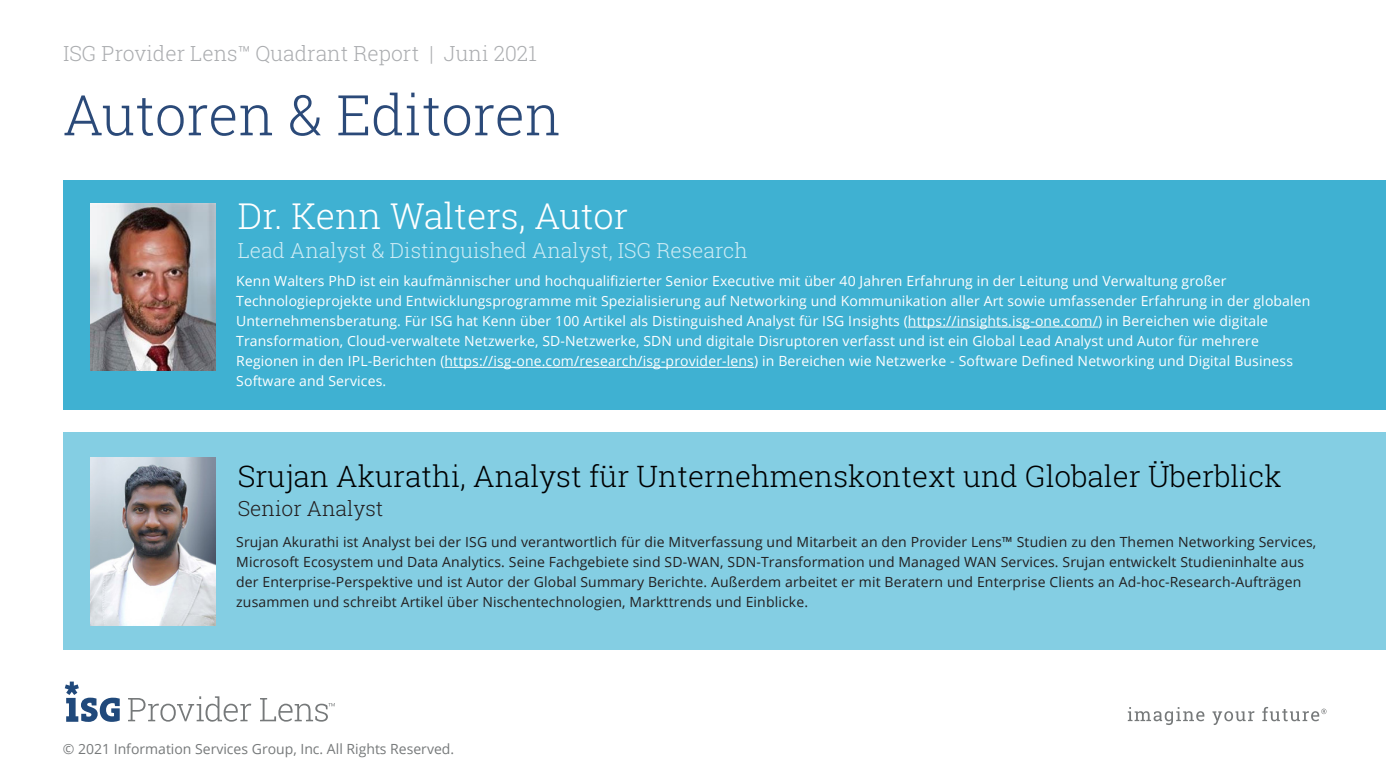
<style>
.page{position:relative;width:1386px;height:780px;background:#fff}
.page>*{position:absolute;margin:0;border:0;box-sizing:border-box;transform-origin:0 0}
.t1{font:300 56px "Roboto Slab";color:#2b4a79}
.t2{font:300 35.88px "Roboto Slab";color:#fff}
.t3{font:300 29.75px "Roboto Slab";color:#000}
.t4{font:300 21px "Roboto Slab";color:#ccebf4}
.t5{font:300 21px "Roboto Slab";color:#abadb0}
.t6{font:300 21px "Roboto Slab";color:#231f20}
._2_Author_Paragraph{font:14px/20.1px "Open Sans";letter-spacing:.01em;color:#fff}
._2_Author_Paragraph-2{font:14px/20.1px "Open Sans";letter-spacing:.01em;color:#231f20}
.Report_Cover_Title{font:14px "Open Sans";color:#76797a}
</style>
<div class="page">
<svg style="left:128px;top:696px;width:123px;height:25px"></svg>
<svg style="left:260px;top:698px;width:75px;height:23px"></svg>
<svg style="left:65px;top:681px;width:55px;height:41px"></svg>
<svg style="left:1128px;top:707px;width:76px;height:18px"></svg>
<svg style="left:1212px;top:711px;width:42px;height:14px"></svg>
<svg style="left:1262px;top:707px;width:64px;height:14px"></svg>
<div style="left:63px;top:180px;width:1323px;height:230px;background:#3fb1d2"></div>
<hr style="left:908px;top:327px;width:190px;height:1px;background:#fff">
<hr style="left:445px;top:367px;width:309px;height:1px;background:#fff">
<img style="left:91px;top:203px;width:125px;height:168px">
<div style="left:63px;top:432px;width:1323px;height:217px;background:#84cee3"></div>
<img style="left:91px;top:458px;width:125px;height:167px">
<p class="t5" style="left:63px;top:39px;width:475px">ISG Provider Lens™ Quadrant Report | Juni 2021</p>
<p class="t1" style="left:63px;top:77px;width:499px">Autoren &amp; Editoren</p>
<p class="t2" style="left:263px;top:191px;width:347px">ouglas Pollei, Author</p>
<p class="t4" style="left:305px;top:235px;width:342px">uthor, Analyst, ISG Provider Lens<sup>TM</sup></p>
<p class="_2_Author_Paragraph" style="left:236px;top:270px;width:1076px">Kenn Walters PhD ist ein kaufmännischer und hochqualifizierter Senior Executive mit über 40 Jahren Erfahrung in der Leitung und Verwaltung großer Technologieprojekte und Entwicklungsprogramme mit Spezialisierung auf Networking und Kommunikation aller Art sowie umfassender Erfahrung in der globalen Unternehmensberatung. Für ISG hat Kenn über 100 Artikel als Distinguished Analyst für ISG Insights (https://insights.isg-one.com/) in Bereichen wie digitale Transformation, Cloud-verwaltete Netzwerke, SD-Netzwerke, SDN und digitale Disruptoren verfasst und ist ein Global Lead Analyst und Autor für mehrere Regionen in den IPL-Berichten (https://isg-one.com/research/isg-provider-lens) in Bereichen wie Netzwerke - Software Defined Networking und Digital Business Software and Services.</p>
<p class="t2" style="left:238px;top:191px;width:392px">Dr. Kenn Walters, Autor</p>
<p class="t4" style="left:238px;top:235px;width:512px">Lead Analyst &amp; Distinguished Analyst, ISG Research</p>
<p class="_2_Author_Paragraph" style="left:236px;top:270px;width:1030px">Douglas Pollei is par of the ISG Provider Le s team with responsibilities for research and technology advisory services. He has previous senior management and vice president experience with a background n alliances, business development, corporate decisions and governance, as well as<br>exp ience managing cross-functional international teams, external partn r relationships, P&amp;L and budgets. Douglas has a str ng consultativ background in cloud services and a focus on international enterprises. He was instrumental in driving strategic plann ng to optimize new business initiatives, product<br>d velopment a d collaborative partner hips.</p>
<p class="t3" style="left:238px;top:456px;width:1045px">Srujan Akurathi, Analyst für Unternehmenskontext und Globaler Überblick</p>
<p class="t6" style="left:238px;top:494px;width:147px">Senior Analyst</p>
<p class="_2_Author_Paragraph-2" style="left:236px;top:531px;width:1082px">Srujan Akurathi ist Analyst bei der ISG und verantwortlich für die Mitverfassung und Mitarbeit an den Provider Lens™ Studien zu den Themen Networking Services, Microsoft Ecosystem und Data Analytics. Seine Fachgebiete sind SD-WAN, SDN-Transformation und Managed WAN Services. Srujan entwickelt Studieninhalte aus der Enterprise-Perspektive und ist Autor der Global Summary Berichte. Außerdem arbeitet er mit Beratern und Enterprise Clients an Ad-hoc-Research-Aufträgen zusammen und schreibt Artikel über Nischentechnologien, Markttrends und Einblicke.</p>
<p class="Report_Cover_Title" style="left:63px;top:739px;width:393px">© 2021 Information Services Group, Inc. All Rights Reserved.</p>
</div>
